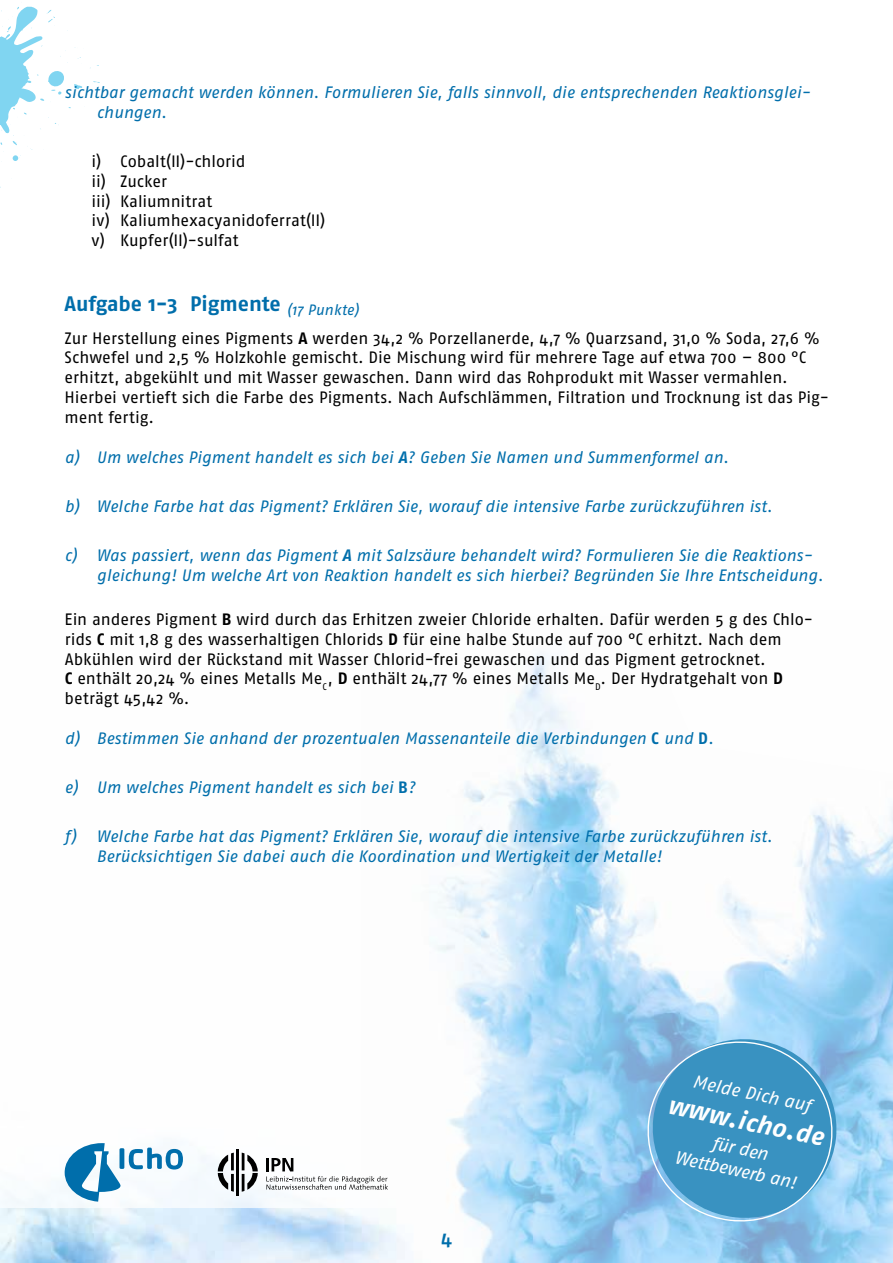
<style>
.page{position:relative;width:893px;height:1263px;background:#fff}
.page>*{position:absolute;margin:0;border:0;box-sizing:border-box;transform-origin:0 0}
.t1{font:italic 700 25.5px "Fago OT";color:#fff}
.t2{font:700 21px "Fago OT";letter-spacing:-.005em;color:#006eab}
.t3{font:500 20.25px "Fago OT";color:#006eab}
.t4{font:italic 18.3px/21.9px "Fago OT";color:#fff;text-align:center}
.t5{font:16.5px/19.8px "Fago OT";color:#000}
.t6{font:italic 16.5px/20.2px "Fago OT";color:#006eab}
.s1{font-weight:700}
.s2{font-weight:700;font-style:normal}
</style>
<div class="page">
<img style="left:1px;top:1149px;width:359px;height:114px">
<img style="left:360px;top:655px;width:533px;height:608px">
<svg style="left:0;top:6px;width:100px;height:182px"></svg>
<svg style="left:65px;top:1143px;width:56px;height:59px"></svg>
<div style="left:119px;top:1148px;width:5px;height:21px;background:#006eab;border-radius:2px"></div>
<svg style="left:129px;top:1147px;width:54px;height:22px"></svg>
<svg style="left:642px;top:1034px;width:199px;height:192px;background:#57a3cf"></svg>
<svg style="left:266px;top:1158px;width:122px;height:32px"></svg>
<svg style="left:218px;top:1152px;width:16px;height:40px"></svg>
<svg style="left:242px;top:1152px;width:16px;height:40px"></svg>
<hr style="left:236px;top:1149px;width:3px;height:46px;background:#000">
<p class="t6" style="left:97px;top:82px;width:715px;text-indent:-32px">sichtbar gemacht werden können. Formulieren Sie, falls sinnvoll, die entsprechenden Reaktionsglei&shy;chungen.</p>
<p class="t5" style="left:92px;top:151px;width:235px">i) Cobalt(II)-chlorid<br>ii) Zucker<br>iii) Kaliumnitrat<br>iv) Kaliumhexacyanidoferrat(II) v) Kupfer(II)-sulfat</p>
<p class="t2" style="left:65px;top:291px;width:296px">Aufgabe 1-3 Pigmente <sub>(17</sub> <sub>Punkte)</sub></p>
<p class="t5" style="left:65px;top:328px;width:766px">Zur Herstellung eines Pigments <span class="s1">A</span> werden 34,2 % Porzellanerde, 4,7 % Quarzsand, 31,0 % Soda, 27,6 % Schwefel und 2,5 % Holzkohle gemischt. Die Mischung wird für mehrere Tage auf etwa 700 – 800 °C erhitzt, abgekühlt und mit Wasser gewaschen. Dann wird das Rohprodukt mit Wasser vermahlen.<br>Hierbei vertieft sich die Farbe des Pigments. Nach Aufschlämmen, Filtration und Trocknung ist das Pig&shy;ment fertig.</p>
<p class="t6" style="left:65px;top:447px;width:666px">a) Um welches Pigment handelt es sich bei <span class="s1">A</span>? Geben Sie Namen und Summenformel an.</p>
<p class="t6" style="left:65px;top:496px;width:709px">b) Welche Farbe hat das Pigment? Erklären Sie, worauf die intensive Farbe zurückzuführen ist.</p>
<p class="t6" style="left:97px;top:545px;width:728px;text-indent:-32px">c) Was passiert, wenn das Pigment <span class="s1">A</span> mit Salzsäure behandelt wird? Formulieren Sie die Reaktions&shy;gleichung! Um welche Art von Reaktion handelt es sich hierbei? Begründen Sie Ihre Entscheidung.</p>
<p class="t5" style="left:65px;top:609px;width:750px">Ein anderes Pigment <span class="s1">B</span> wird durch das Erhitzen zweier Chloride erhalten. Dafür werden 5 g des Chlo&shy;rids <span class="s1">C</span> mit 1,8 g des wasserhaltigen Chlorids <span class="s1">D</span> für eine halbe Stunde auf 700 °C erhitzt. Nach dem Abkühlen wird der Rückstand mit Wasser Chlorid-frei gewaschen und das Pigment getrocknet.<br><span class="s1">C</span> enthält 20,24 % eines Metalls Me<sub>C</sub>, <span class="s1">D</span> enthält 24,77 % eines Metalls Me<sub>D</sub>. Der Hydratgehalt von <span class="s1">D </span>beträgt 45,42 %.</p>
<p class="t6" style="left:65px;top:728px;width:651px">d) Bestimmen Sie anhand der prozentualen Massenanteile die Verbindungen <span class="s2">C</span> und <span class="s2">D</span>.</p>
<p class="t6" style="left:65px;top:777px;width:352px">e) Um welches Pigment handelt es sich bei <span class="s2">B</span>?</p>
<p class="t6" style="left:97px;top:826px;width:677px;text-indent:-32px">f) Welche Farbe hat das Pigment? Erklären Sie, worauf die intensive Farbe zurückzuführen ist.<br>Berücksichtigen Sie dabei auch die Koordination und Wertigkeit der Metalle!</p>
<p class="t3" style="left:441px;top:1226px;width:13px">4</p>
<p class="t4" style="left:695px;top:1070px;width:122px;rotate:12deg">Melde Dich auf</p>
<h1 class="t1" style="left:671px;top:1089px;width:161px;rotate:12deg">www.icho.de</h1>
<p class="t4" style="left:682px;top:1125px;width:125px;rotate:12deg">für den<br>Wettbewerb an!</p>
</div>
